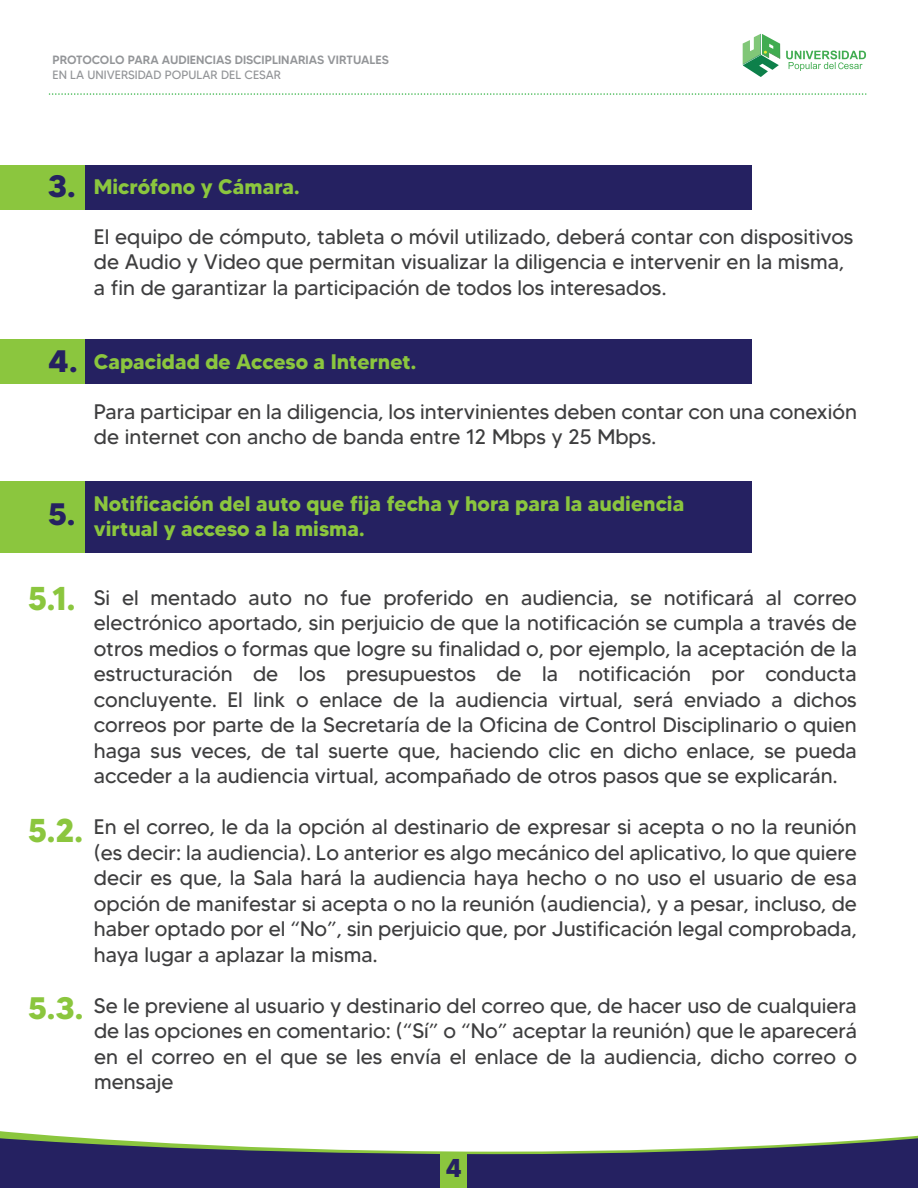
<style>
.page{position:relative;width:918px;height:1188px;background:#fff}
.page>*{position:absolute;margin:0;border:0;box-sizing:border-box;transform-origin:0 0}
.t1{font:700 33px "MADETOMMY";color:#8bc63e}
.t2{font:700 31.05px "MADETOMMY";color:#8bc63e;scale:1.06 1}
.t3{font:700 31.05px "MADETOMMY";color:#252161;scale:1.06 1}
.t4{font:700 25.8px "MADETOMMY";color:#252161}
.t5{font:21px/25.5px "MADETOMMY";color:#3e3e3f;text-align:justify}
.t6{font:700 21px/25.5px "MADETOMMY";color:#8bc63e}
.t7{font:500 12px "MADETOMMY";color:#939598}
.t8{font:12px "MADETOMMY";color:#939598}
.s1{font-size:31.05px;color:#252161}
</style>
<div class="page">
<svg style="left:786px;top:50px;width:80px;height:21px"></svg>
<svg style="left:743px;top:34px;width:37px;height:43px"></svg>
<svg style="left:50px;top:93px;width:817px;height:2px"></svg>
<div style="left:0;top:165px;width:752px;height:44px;background:#252161"></div>
<div style="left:0;top:165px;width:84px;height:44px;background:#8bc63e"></div>
<div style="left:0;top:340px;width:752px;height:44px;background:#252161"></div>
<div style="left:0;top:340px;width:84px;height:44px;background:#8bc63e"></div>
<div style="left:0;top:482px;width:752px;height:71px;background:#252161"></div>
<div style="left:0;top:482px;width:84px;height:71px;background:#8bc63e"></div>
<svg style="left:0;top:1131px;width:918px;height:7px"></svg>
<svg style="left:0;top:1138px;width:918px;height:50px;fill:#252161"></svg>
<div style="left:440px;top:1154px;width:26px;height:34px;background:#8bc63e"></div>
<p class="t7" style="left:52px;top:52px;width:338px">PROTOCOLO PARA AUDIENCIAS DISCIPLINARIAS VIRTUALES</p>
<p class="t8" style="left:52px;top:67px;width:230px">EN LA UNIVERSIDAD POPULAR DEL CESAR</p>
<p class="t6" style="left:48px;top:174px;width:253px"><span class="s1">3.</span> Micrófono y Cámara.</p>
<p class="t5" style="left:94px;top:224px;width:761px;text-align:left">El equipo de cómputo, tableta o móvil utilizado, deberá contar con dispositivos de Audio y Video que permitan visualizar la diligencia e intervenir en la misma, a fin de garantizar la participación de todos los interesados.</p>
<p class="t6" style="left:48px;top:348px;width:370px"><span class="s1">4.</span> Capacidad de Acceso a Internet.</p>
<p class="t5" style="left:94px;top:399px;width:765px">Para participar en la diligencia, los intervinientes deben contar con una conexión de internet con ancho de banda entre 12 Mbps y 25 Mbps.</p>
<h2 class="t3" style="left:48px;top:495px;width:27px">5.</h2>
<p class="t6" style="left:94px;top:490px;width:592px">Notificación del auto que fija fecha y hora para la audiencia virtual y acceso a la misma.</p>
<h1 class="t1" style="left:28px;top:578px;width:49px">5.1.</h1>
<h1 class="t1" style="left:28px;top:810px;width:57px">5.2.</h1>
<h2 class="t2" style="left:28px;top:989px;width:54px">5.3.</h2>
<p class="t5" style="left:94px;top:584px;width:765px">Si el mentado auto no fue proferido en audiencia, se notificará al correo electrónico aportado, sin perjuicio de que la notificación se cumpla a través de otros medios o formas que logre su finalidad o, por ejemplo, la aceptación de la estructuración de los presupuestos de la notificación por conducta concluyente. El link o enlace de la audiencia virtual, será enviado a dichos correos por parte de la Secretaría de la Oficina de Control Disciplinario o quien haga sus veces, de tal suerte que, haciendo clic en dicho enlace, se pueda acceder a la audiencia virtual, acompañado de otros pasos que se explicarán.</p>
<p class="t5" style="left:94px;top:814px;width:765px">En el correo, le da la opción al destinario de expresar si acepta o no la reunión (es decir: la audiencia). Lo anterior es algo mecánico del aplicativo, lo que quiere decir es que, la Sala hará la audiencia haya hecho o no uso el usuario de esa opción de manifestar si acepta o no la reunión (audiencia), y a pesar, incluso, de haber optado por el “No”, sin perjuicio que, por Justificación legal comprobada, haya lugar a aplazar la misma.</p>
<p class="t5" style="left:94px;top:992px;width:765px">Se le previene al usuario y destinario del correo que, de hacer uso de cualquiera de las opciones en comentario: (“Sí” o “No” aceptar la reunión) que le aparecerá en el correo en el que se les envía el enlace de la audiencia, dicho correo o mensaje</p>
<p class="t4" style="left:446px;top:1152px;width:18px">4</p>
</div>
